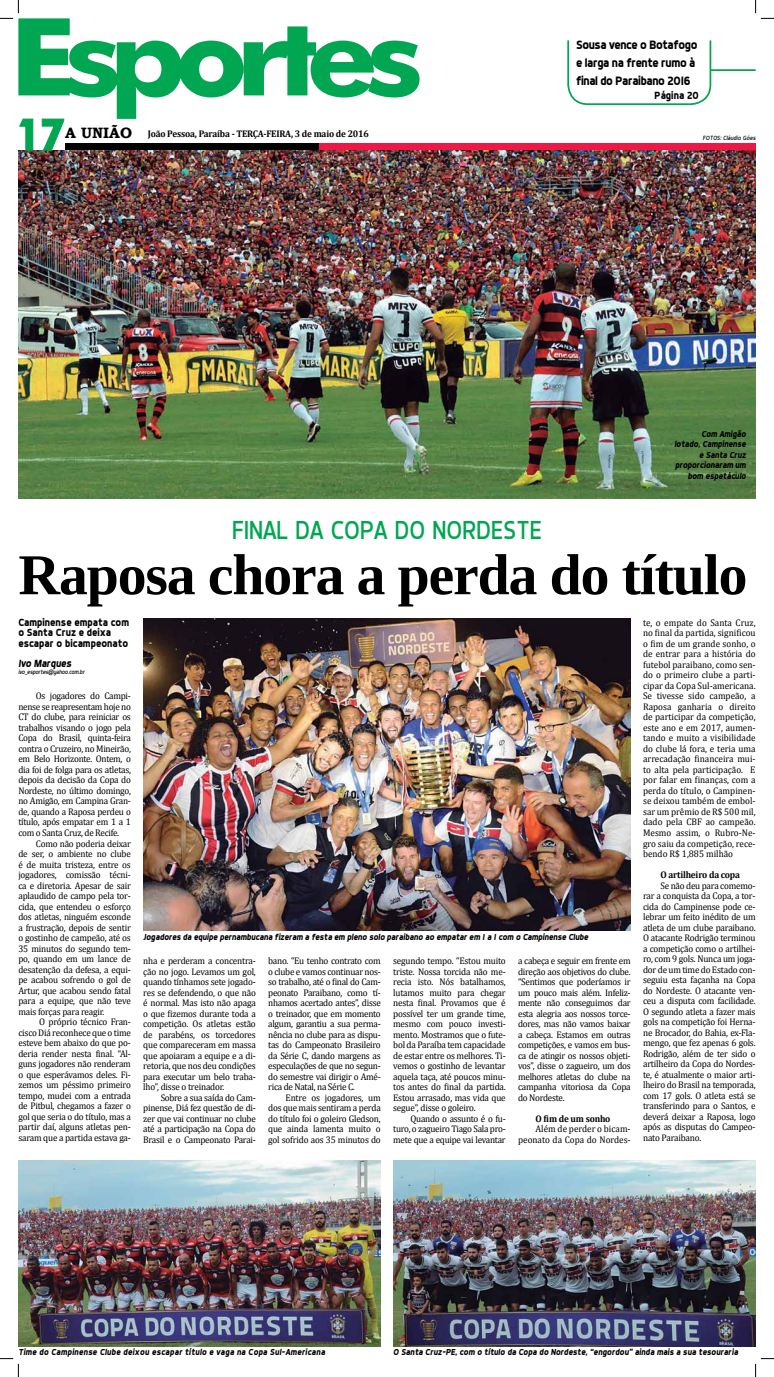
<style>
.page{position:relative;width:774px;height:1377px;background:#fff}
.page>*{position:absolute;margin:0;border:0;box-sizing:border-box;transform-origin:0 0}
.t1{font:700 57.75px "Liberation Serif";letter-spacing:-.02em;color:#000}
.t2{font:26.25px "Dyno";color:#00a651;scale:.95 1}
.t3{font:700 12.25px/17.6px "Dyno";letter-spacing:-.03em;color:#000;scale:.95 1}
.t4{font:700 10.5px/10.5px "Dyno";color:#000;scale:.95 1}
.t5{font:italic 700 10.5px "Dyno";letter-spacing:-.01em;color:#000;scale:.95 1}
.t6{font:9.62px/10.5px "Cambria";letter-spacing:-.02em;color:#000;text-align:justify;scale:.95 1}
.t7{font:700 9.62px "Cambria";letter-spacing:-.02em;color:#000;scale:.95 1}
.t8{font:9.62px/10.5px "Cambria";color:#000;text-align:right;scale:.95 1}
.t9{font:italic 700 8.75px/10.5px "Dyno";letter-spacing:-.01em;color:#000;text-align:right;scale:.95 1}
.t10{font:italic 700 8.75px "Dyno";letter-spacing:.02em;color:#000;scale:.95 1}
.t11{font:italic 6.12px "Dyno";color:#000;scale:.95 1}
.t12{font:italic 6.12px "Dyno";color:#000}
.s1{font-family:"Bookman Old Style";font-size:14.96px}
</style>
<div class="page">
<div style="left:567px;top:20px;width:144px;height:85px;border:2px solid #00a651;border-radius:20px"></div>
<div style="left:559px;top:19px;width:162px;height:21px;background:#fff"></div>
<hr style="left:710px;top:69px;width:45px;height:2px;background:#00a651">
<div style="left:319px;top:143px;width:436px;height:7px;background:#ed1846"></div>
<img style="left:18px;top:1160px;width:363px;height:185px">
<img style="left:393px;top:1160px;width:362px;height:185px">
<img style="left:18px;top:150px;width:737px;height:348px">
<img style="left:143px;top:618px;width:487px;height:312px">
<svg style="left:0;top:0;width:419px;height:151px"></svg>
<svg style="left:0;top:1358px;width:19px;height:18px"></svg>
<svg style="left:755px;top:0;width:18px;height:19px"></svg>
<svg style="left:755px;top:1358px;width:18px;height:18px"></svg>
<p class="t3" style="left:576px;top:36px;width:129px">Sousa vence o Botafogo e larga na frente rumo à final do Paraibano 2016</p>
<p class="t4" style="left:654px;top:90px;width:48px">Página 20</p>
<p class="t7" style="left:65px;top:127px;width:321px"><span class="s1">A UNIÃO</span> João Pessoa, Paraíba - TERÇA-FEIRA, 3 de maio de 2016</p>
<p class="t12" style="left:702px;top:134px;width:54px">FotoS: Cláudio Góes</p>
<p class="t9" style="left:674px;top:428px;width:77px">Com Amigão lotado, Campinense e Santa Cruz proporcionaram um bom espetáculo</p>
<h2 class="t2" style="left:232px;top:514px;width:327px">FINAL DA COPA DO NORDESTE</h2>
<h1 class="t1" style="left:18px;top:536px;width:730px">Raposa chora a perda do título</h1>
<p class="t4" style="left:18px;top:616px;width:118px">Campinense empata com o Santa Cruz e deixa escapar o bicampeonato</p>
<p class="t6" style="left:643px;top:617px;width:120px">te, o empate do Santa Cruz, no final da partida, significou o fim de um grande sonho, o de entrar para a história do futebol paraibano, como sen&shy;do o primeiro clube a parti&shy;cipar da Copa Sul-americana.<br>Se tivesse sido campeão, a Raposa ganharia o direito de participar da competição, este ano e em 2017, aumen&shy;tando e muito a visibilidade do clube lá fora, e teria uma arrecadação financeira mui&shy;to alta pela participação. E por falar em finanças, com a perda do título, o Campinen&shy;se deixou também de embol&shy;sar um prêmio de R$ 500 mil, dado pela CBF ao campeão.<br>Mesmo assim, o Rubro-ne&shy;gro saiu da competição, rece&shy;bendo R$ 1,885 milhão</p>
<p class="t7" style="left:660px;top:867px;width:85px">O artilheiro da copa</p>
<p class="t6" style="left:643px;top:879px;width:120px;text-indent:17px">Se não deu para comemo&shy;rar a conquista da Copa, a tor&shy;cida do Campinense pode ce&shy;lebrar um feito inédito de um atleta de um clube paraibano.<br>O atacante Rodrigão terminou a competição como o artilhei&shy;ro, com 9 gols. Nunca um joga&shy;dor de um time do Estado con&shy;seguiu esta façanha na Copa do Nordeste. O atacante ven&shy;ceu a disputa com facilidade.<br>O segundo atleta a fazer mais gols na competição foi Herna&shy;ne Brocador, do Bahia, ex-Fla&shy;mengo, que fez apenas 6 gols.<br>Rodrigão, além de ter sido o artilheiro da Copa do Nordes&shy;te, é atualmente o maior arti&shy;lheiro do Brasil na temporada, com 17 gols. O atleta está se transferindo para o Santos, e deverá deixar a Raposa, logo após as disputas do Campeo&shy;nato Paraibano.</p>
<p class="t5" style="left:18px;top:656px;width:57px">Ivo Marques</p>
<p class="t11" style="left:18px;top:668px;width:71px">ivo_esportes@yahoo.com.br</p>
<p class="t6" style="left:18px;top:690px;width:120px;text-indent:17px">Os jogadores do Campi&shy;nense se reapresentam hoje no CT do clube, para reiniciar os trabalhos visando o jogo pela Copa do Brasil, quinta-feira contra o Cruzeiro, no Mineirão, em Belo Horizonte. Ontem, o dia foi de folga para os atletas, depois da decisão da Copa do Nordeste, no último domingo, no Amigão, em Campina Gran&shy;de, quando a Raposa perdeu o título, após empatar em 1 a 1 com o Santa Cruz, de Recife.</p>
<p class="t6" style="left:18px;top:837px;width:120px;text-indent:17px">Como não poderia deixar de ser, o ambiente no clube é de muita tristeza, entre os jogadores, comissão técni&shy;ca e diretoria. Apesar de sair aplaudido de campo pela tor&shy;cida, que entendeu o esforço dos atletas, ninguém esconde a frustração, depois de sentir o gostinho de campeão, até os 35 minutos do segundo tem&shy;po, quando em um lance de desatenção da defesa, a equi&shy;pe acabou sofrendo o gol de Artur, que acabou sendo fatal para a equipe, que não teve mais forças para reagir.</p>
<p class="t6" style="left:18px;top:1016px;width:120px;text-indent:21px">O próprio técnico Fran&shy;cisco Diá reconhece que o time esteve bem abaixo do que po&shy;deria render nesta final. “Al&shy;guns jogadores não renderam o que esperávamos deles. Fi&shy;zemos um péssimo primeiro tempo, mudei com a entrada de Pitbul, chegamos a fazer o gol que seria o do título, mas a partir daí, alguns atletas pen&shy;saram que a partida estava ga-</p>
<p class="t9" style="left:143px;top:931px;width:470px">Jogadores da equipe pernambucana fizeram a festa em pleno solo paraibano ao empatar em 1 a 1 com o Campinense Clube</p>
<p class="t6" style="left:268px;top:955px;width:120px">bano. “Eu tenho contrato com o clube e vamos continuar nos&shy;so trabalho, até o final do Cam&shy;peonato Paraibano, como tí&shy;nhamos acertado antes”, disse o treinador, que em momento algum, garantiu a sua perma&shy;nência no clube para as dispu&shy;tas do Campeonato Brasileiro da Série C, dando margens as especulações de que no segun&shy;do semestre vai dirigir o Amé&shy;rica de Natal, na Série C.</p>
<p class="t6" style="left:268px;top:1091px;width:120px;text-indent:17px">Entre os jogadores, um dos que mais sentiram a perda do título foi o goleiro Gledson, que ainda lamenta muito o gol sofrido aos 35 minutos do</p>
<p class="t6" style="left:393px;top:955px;width:120px">segundo tempo. “Estou muito triste. Nossa torcida não me&shy;recia isto. Nós batalhamos, lutamos muito para chegar nesta final. Provamos que é possível ter um grande time, mesmo com pouco investi&shy;mento. Mostramos que o fute&shy;bol da Paraíba tem capacidade de estar entre os melhores. Ti&shy;vemos o gostinho de levantar aquela taça, até poucos minu&shy;tos antes do final da partida.<br>Estou arrasado, mas vida que segue”, disse o goleiro.</p>
<p class="t6" style="left:393px;top:1112px;width:120px;text-indent:17px">Quando o assunto é o fu&shy;turo, o zagueiro Tiago Sala pro&shy;mete que a equipe vai levantar</p>
<p class="t6" style="left:518px;top:955px;width:120px">a cabeça e seguir em frente em direção aos objetivos do clube. “Sentimos que poderíamos ir um pouco mais além. Infeliz&shy;mente não conseguimos dar esta alegria aos nossos torce&shy;dores, mas não vamos baixar a cabeça. Estamos em outras competições, e vamos em bus&shy;ca de atingir os nossos objeti&shy;vos”, disse o zagueiro, um dos melhores atletas do clube na campanha vitoriosa da Copa do Nordeste.</p>
<p class="t7" style="left:535px;top:1111px;width:80px">O fim de um sonho</p>
<p class="t8" style="left:518px;top:1123px;width:120px">Além de perder o bicam&shy;peonato da Copa do Nordes-</p>
<p class="t6" style="left:143px;top:955px;width:120px">nha e perderam a concentra&shy;ção no jogo. Levamos um gol, quando tínhamos sete jogado&shy;res se defendendo, o que não é normal. Mas isto não apaga o que fizemos durante toda a competição. Os atletas estão de parabéns, os torcedores que compareceram em massa que apoiaram a equipe e a di&shy;retoria, que nos deu condições para executar um belo traba&shy;lho”, disse o treinador.</p>
<p class="t6" style="left:143px;top:1091px;width:120px;text-indent:17px">Sobre a sua saída do Cam&shy;pinense, Diá fez questão de di&shy;zer que vai continuar no clube até a participação na Copa do Brasil e o Campeonato Parai-</p>
<p class="t10" style="left:18px;top:1345px;width:324px">Time do Campinense Clube deixou escapar título e vaga na Copa Sul-Americana</p>
<p class="t9" style="left:393px;top:1345px;width:364px">O Santa Cruz-PE, com o título da Copa do Nordeste, “engordou” ainda mais a sua tesouraria</p>
</div>
